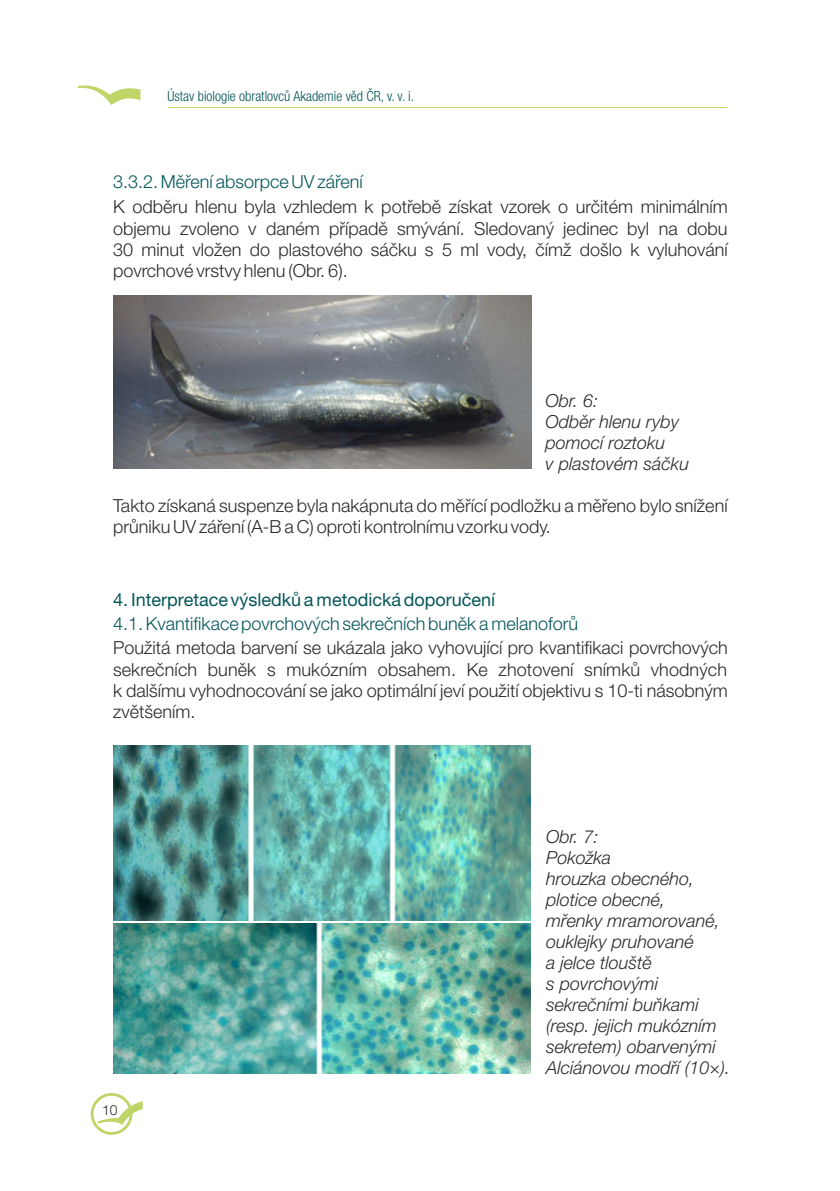
<style>
.page{position:relative;width:840px;height:1191px;background:#fff}
.page>*{position:absolute;margin:0;border:0;box-sizing:border-box;transform-origin:0 0}
.t1{font:300 18px/21.2px "Helvetica Neue LT Pro";color:#2b2a29;text-align:justify}
.t2{font:italic 300 18px/21px "Helvetica Neue LT Pro";color:#2b2a29}
.t3{font:300 18px "Helvetica Neue LT Pro";color:#065659}
.t4{font:18px "Helvetica Neue LT Pro";color:#065659}
.t5{font:300 condensed 14px "Helvetica Neue LT Pro";color:#065659}
.t6{font:300 14px "Helvetica Neue LT Pro";color:#2b2a29}
</style>
<div class="page">
<svg style="left:91px;top:1093px;width:52px;height:41px"></svg>
<img style="left:113px;top:296px;width:418px;height:173px">
<img style="left:113px;top:745px;width:417px;height:175px">
<img style="left:113px;top:923px;width:417px;height:150px">
<svg style="left:78px;top:85px;width:62px;height:20px"></svg>
<hr style="left:168px;top:107px;width:559px;height:1px;background:#c0d568">
<p class="t5" style="left:167px;top:91px;width:248px">Ústav biologie obratlovců Akademie věd ČR, v. v. i.</p>
<p class="t3" style="left:113px;top:175px;width:251px">3.3.2. Měření absorpce UV záření</p>
<p class="t1" style="left:113px;top:199px;width:616px">K odběru hlenu byla vzhledem k potřebě získat vzorek o určitém minimálním objemu zvoleno v daném případě smývání. Sledovaný jedinec byl na dobu 30 minut vložen do plastového sáčku s 5 ml vody, čímž došlo k vyluhování povrchové vrstvy hlenu (Obr. 6).</p>
<p class="t2" style="left:545px;top:392px;width:145px">Obr. 6:<br>Odběr hlenu ryby pomocí roztoku<br>v plastovém sáčku</p>
<p class="t1" style="left:113px;top:498px;width:615px">Takto získaná suspenze byla nakápnuta do měřící podložku a měřeno bylo snížení průniku UV záření (A-B a C) oproti kontrolnímu vzorku vody.</p>
<p class="t4" style="left:113px;top:593px;width:383px">4. Interpretace výsledků a metodická doporučení</p>
<p class="t3" style="left:113px;top:617px;width:466px">4.1. Kvantifikace povrchových sekrečních buněk a melanoforů</p>
<p class="t1" style="left:113px;top:640px;width:616px">Použitá metoda barvení se ukázala jako vyhovující pro kvantifikaci povrchových sekrečních buněk s mukózním obsahem. Ke zhotovení snímků vhodných k dalšímu vyhodnocování se jako optimální jeví použití objektivu s 10-ti násobným zvětšením.</p>
<p class="t6" style="left:102px;top:1104px;width:17px">10</p>
<p class="t2" style="left:545px;top:828px;width:185px">Obr. 7:<br>Pokožka<br>hrouzka obecného, plotice obecné,<br>mřenky mramorované, ouklejky pruhované<br>a jelce tlouště<br>s povrchovými sekrečními buňkami (resp. jejich mukózním sekretem) obarvenými<br>Alciánovou modří (10×).</p>
</div>
